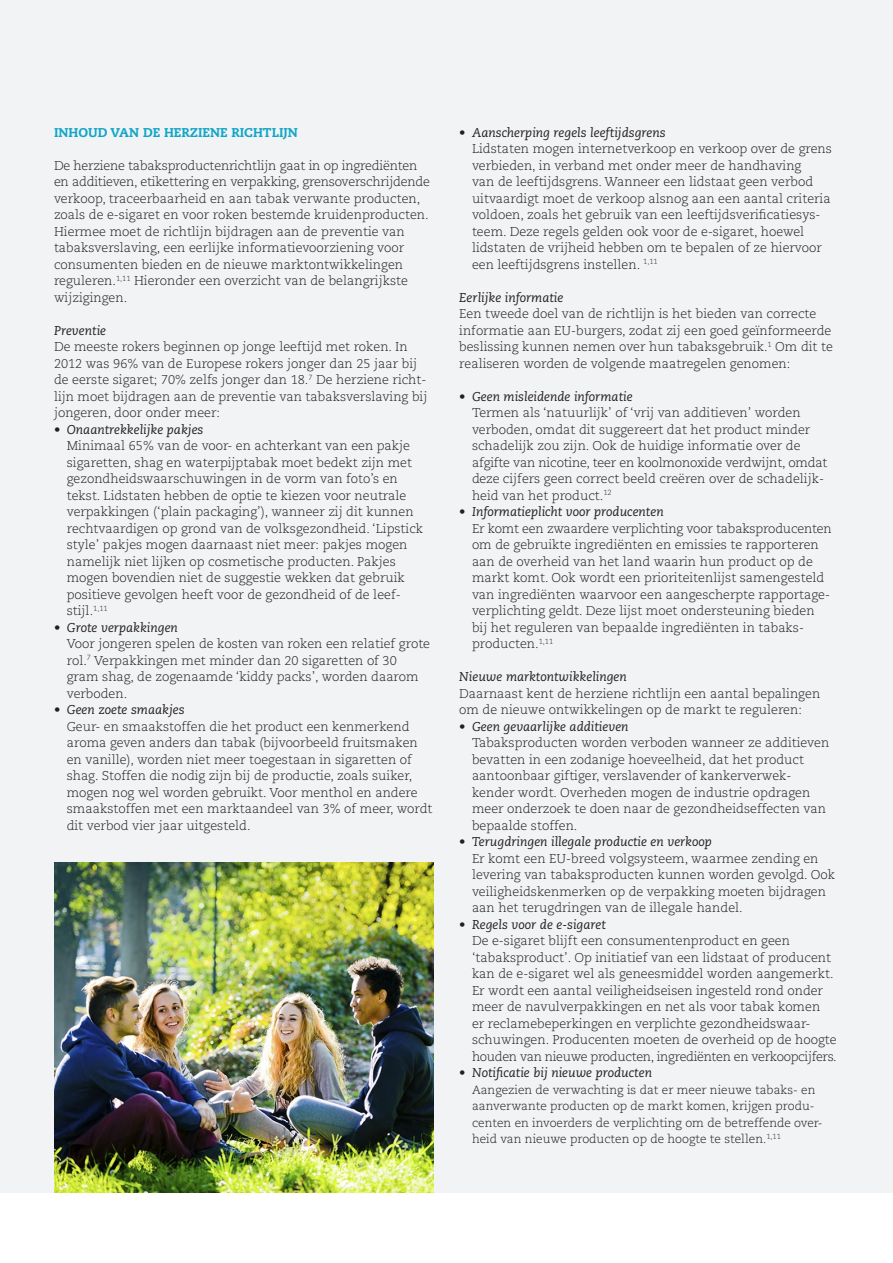
<style>
.page{position:relative;width:893px;height:1263px;background:#fff}
.page>*{position:absolute;margin:0;border:0;box-sizing:border-box;transform-origin:0 0}
._4_Brood_tekst{font:300 12.75px/16.5px "Caecilia";color:#231f20}
._3_Tussen_subkop{font:italic 12.75px "Caecilia";color:#231f20}
._2_Subkop{font:800 12.75px "Caecilia";color:#11a6c8}
.t1{font:300 12px/16.5px "Caecilia";color:#231f20}
.s1{font-weight:400;font-style:italic}
</style>
<div class="page">
<div style="left:0;top:0;width:893px;height:1193px;background:#f2f3f4"></div>
<img style="left:54px;top:863px;width:380px;height:330px">
<p class="_2_Subkop" style="left:54px;top:124px;width:245px">INHOUD VAN DE HERZIENE RICHTLIJN</p>
<p class="_4_Brood_tekst" style="left:54px;top:157px;width:377px">De herziene tabaksproductenrichtlijn gaat in op ingrediënten en additieven, etikettering en verpakking, grensoverschrijdende verkoop, traceerbaarheid en aan tabak verwante producten, zoals de e-sigaret en voor roken bestemde kruidenproducten.<br>Hiermee moet de richtlijn bijdragen aan de preventie van tabaksverslaving, een eerlijke informatievoorziening voor consumenten bieden en de nieuwe marktontwikkelingen reguleren.<sup>1,11</sup> Hieronder een overzicht van de belangrijkste wijzigingen.</p>
<p class="_3_Tussen_subkop" style="left:54px;top:323px;width:54px">Preventie</p>
<p class="_4_Brood_tekst" style="left:54px;top:339px;width:375px">De meeste rokers beginnen op jonge leeftijd met roken. In 2012 was 96% van de Europese rokers jonger dan 25 jaar bij de eerste sigaret; 70% zelfs jonger dan 18.<sup>7</sup> De herziene richt&shy;lijn moet bijdragen aan de preventie van tabaksverslaving bij jongeren, door onder meer:</p>
<p class="_4_Brood_tekst" style="left:67px;top:421px;width:358px;text-indent:-13px"><span class="s1">• Onaantrekkelijke pakjes<br></span>Minimaal 65% van de voor- en achterkant van een pakje sigaretten, shag en waterpijptabak moet bedekt zijn met gezondheidswaarschuwingen in de vorm van foto’s en tekst. Lidstaten hebben de optie te kiezen voor neutrale verpakkingen (‘plain packaging’), wanneer zij dit kunnen rechtvaardigen op grond van de volksgezondheid. ‘Lipstick style’ pakjes mogen daarnaast niet meer: pakjes mogen namelijk niet lijken op cosmetische producten. Pakjes mogen bovendien niet de suggestie wekken dat gebruik positieve gevolgen heeft voor de gezondheid of de leef&shy;stijl.<sup>1,11</sup></p>
<p class="_4_Brood_tekst" style="left:67px;top:619px;width:365px;text-indent:-13px"><span class="s1">• Grote verpakkingen<br></span>Voor jongeren spelen de kosten van roken een relatief grote rol.<sup>7</sup> Verpakkingen met minder dan 20 sigaretten of 30 gram shag, de zogenaamde ‘kiddy packs’, worden daarom verboden.</p>
<p class="_4_Brood_tekst" style="left:67px;top:702px;width:367px;text-indent:-13px"><span class="s1">• Geen zoete smaakjes<br></span>Geur- en smaakstoffen die het product een kenmerkend aroma geven anders dan tabak (bijvoorbeeld fruitsmaken en vanille), worden niet meer toegestaan in sigaretten of shag. Stoffen die nodig zijn bij de productie, zoals suiker, mogen nog wel worden gebruikt. Voor menthol en andere smaakstoffen met een marktaandeel van 3% of meer, wordt dit verbod vier jaar uitgesteld.</p>
<p class="_4_Brood_tekst" style="left:472px;top:124px;width:362px;text-indent:-13px"><span class="s1">• Aanscherping regels leeftijdsgrens<br></span>Lidstaten mogen internetverkoop en verkoop over de grens verbieden, in verband met onder meer de handhaving<br>van de leeftijdsgrens. Wanneer een lidstaat geen verbod uitvaardigt moet de verkoop alsnog aan een aantal criteria voldoen, zoals het gebruik van een leeftijdsverificatiesys&shy;teem. Deze regels gelden ook voor de e-sigaret, hoewel lidstaten de vrijheid hebben om te bepalen of ze hiervoor een leeftijdsgrens instellen. <sup>1,11</sup></p>
<p class="_3_Tussen_subkop" style="left:459px;top:290px;width:106px">Eerlijke informatie</p>
<p class="_4_Brood_tekst" style="left:459px;top:306px;width:375px">Een tweede doel van de richtlijn is het bieden van correcte informatie aan EU-burgers, zodat zij een goed geïnformeerde beslissing kunnen nemen over hun tabaksgebruik.<sup>1</sup> Om dit te realiseren worden de volgende maatregelen genomen:</p>
<p class="_4_Brood_tekst" style="left:472px;top:388px;width:357px;text-indent:-13px"><span class="s1">• Geen misleidende informatie<br></span>Termen als ‘natuurlijk’ of ‘vrij van additieven’ worden verboden, omdat dit suggereert dat het product minder schadelijk zou zijn. Ook de huidige informatie over de afgifte van nicotine, teer en koolmonoxide verdwijnt, omdat deze cijfers geen correct beeld creëren over de schadelijk&shy;heid van het product.<sup>12</sup></p>
<p class="_4_Brood_tekst" style="left:472px;top:504px;width:361px;text-indent:-13px"><span class="s1">• Informatieplicht voor producenten<br></span>Er komt een zwaardere verplichting voor tabaksproducenten om de gebruikte ingrediënten en emissies te rapporteren aan de overheid van het land waarin hun product op de markt komt. Ook wordt een prioriteitenlijst samengesteld van ingrediënten waarvoor een aangescherpte rapportage&shy;verplichting geldt. Deze lijst moet ondersteuning bieden bij het reguleren van bepaalde ingrediënten in tabaks&shy;producten.<sup>1,11</sup></p>
<p class="_3_Tussen_subkop" style="left:459px;top:669px;width:169px">Nieuwe marktontwikkelingen</p>
<p class="_4_Brood_tekst" style="left:459px;top:685px;width:362px">Daarnaast kent de herziene richtlijn een aantal bepalingen om de nieuwe ontwikkelingen op de markt te reguleren:</p>
<p class="_4_Brood_tekst" style="left:472px;top:718px;width:359px;text-indent:-13px"><span class="s1">• Geen gevaarlijke additieven<br></span>Tabaksproducten worden verboden wanneer ze additieven bevatten in een zodanige hoeveelheid, dat het product aantoonbaar giftiger, verslavender of kankerverwek&shy;kender wordt. Overheden mogen de industrie opdragen meer onderzoek te doen naar de gezondheidseffecten van bepaalde stoffen.</p>
<p class="_4_Brood_tekst" style="left:472px;top:834px;width:365px;text-indent:-13px"><span class="s1">• Terugdringen illegale productie en verkoop<br></span>Er komt een EU-breed volgsysteem, waarmee zending en levering van tabaksproducten kunnen worden gevolgd. Ook veiligheidskenmerken op de verpakking moeten bijdragen aan het terugdringen van de illegale handel.</p>
<p class="_4_Brood_tekst" style="left:472px;top:916px;width:366px;text-indent:-13px"><span class="s1">• Regels voor de e-sigaret<br></span>De e-sigaret blijft een consumentenproduct en geen ‘tabaksproduct’. Op initiatief van een lidstaat of producent kan de e-sigaret wel als geneesmiddel worden aangemerkt.<br>Er wordt een aantal veiligheidseisen ingesteld rond onder meer de navulverpakkingen en net als voor tabak komen<br>er reclamebeperkingen en verplichte gezondheidswaar&shy;schuwingen. Producenten moeten de overheid op de hoogte houden van nieuwe producten, ingrediënten en verkoopcijfers.</p>
<p class="_3_Tussen_subkop" style="left:459px;top:1065px;width:194px">• Notificatie bij nieuwe producten</p>
<p class="t1" style="left:472px;top:1081px;width:352px">Aangezien de verwachting is dat er meer nieuwe tabaks- en aanverwante producten op de markt komen, krijgen produ&shy;centen en invoerders de verplichting om de betreffende over&shy;heid van nieuwe producten op de hoogte te stellen.<sup>1,11</sup></p>
</div>
